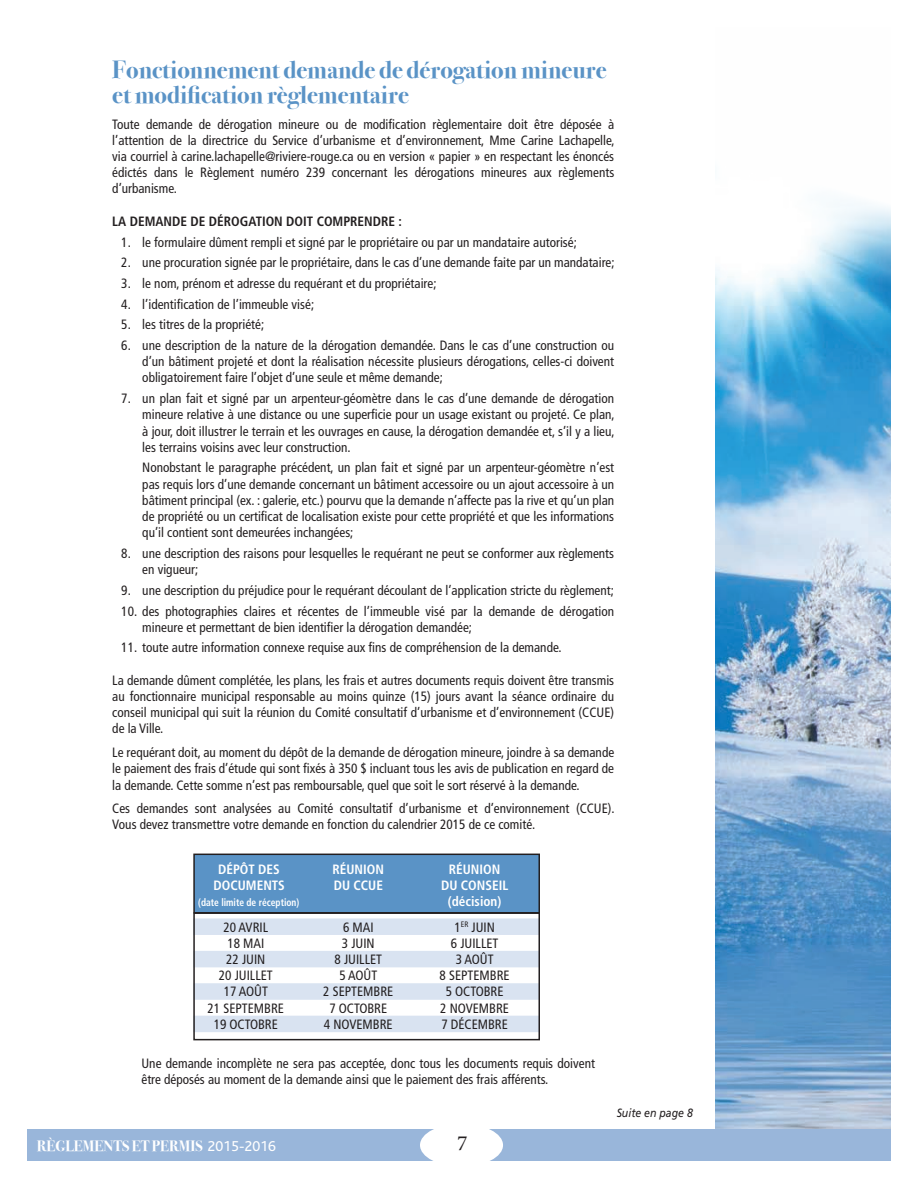
<style>
.page{position:relative;width:918px;height:1188px;background:#fff}
.page>*{position:absolute;margin:0;border:0;box-sizing:border-box;transform-origin:0 0}
.t1{font:700 24.75px/25.5px "Bodoni Svty Two OSITCTT";color:#5a93c6}
.t2{font:21.6px "Minion Pro";color:#231f20}
.t3{font:700 15px "Bodoni Svty Two OSITCTT";color:#fff}
.t4{font:condensed 13.5px/16.2px "Frutiger";color:#231f20;text-align:justify}
.t5{font:700 condensed 13.5px "Frutiger";color:#fff}
.t6{font:700 condensed 13.5px "Frutiger";color:#231f20}
.t7{font:italic 12px "Frutiger";color:#231f20;scale:.88 1}
.t8{font:700 condensed 10.5px "Frutiger";color:#fff;scale:.9 1}
.s1{font-family:"Bliss";font-weight:400}
</style>
<div class="page">
<img style="left:716px;top:202px;width:175px;height:928px">
<div style="left:27px;top:1130px;width:864px;height:31px;background:#99b6da"></div>
<div style="left:420px;top:1124px;width:83px;height:43px;background:#fff;border-radius:50%"></div>
<div style="left:194px;top:854px;width:345px;height:59px;background:#5a93c6"></div>
<div style="left:193px;top:854px;width:347px;height:60px;border:2px solid #231f20"></div>
<div style="left:193px;top:918px;width:347px;height:17px;background:#d9e3f1"></div>
<div style="left:193px;top:951px;width:347px;height:16px;background:#d9e3f1"></div>
<div style="left:193px;top:983px;width:347px;height:17px;background:#d9e3f1"></div>
<div style="left:193px;top:1016px;width:347px;height:16px;background:#d9e3f1"></div>
<div style="left:193px;top:912px;width:347px;height:128px;border:2px solid #231f20"></div>
<h1 class="t1" style="left:112px;top:57px;width:496px">Fonctionnement demande de dérogation mineure et modification règlementaire</h1>
<p class="t4" style="left:112px;top:116px;width:504px">Toute demande de dérogation mineure ou de modification règlementaire doit être déposée à l’attention de la directrice du Service d’urbanisme et d’environnement, Mme Carine Lachapelle, via courriel à carine.lachapelle@riviere-rouge.ca ou en version « papier » en respectant les énoncés édictés dans le Règlement numéro 239 concernant les dérogations mineures aux règlements d’urbanisme.</p>
<p class="t6" style="left:112px;top:213px;width:291px">LA DEMANDE DE DÉROGATION DOIT COMPRENDRE :</p>
<p class="t4" style="left:121px;top:234px;width:457px">1. le formulaire dûment rempli et signé par le propriétaire ou par un mandataire autorisé;</p>
<p class="t4" style="left:121px;top:255px;width:495px">2. une procuration signée par le propriétaire, dans le cas d’une demande faite par un mandataire;</p>
<p class="t4" style="left:121px;top:275px;width:317px">3. le nom, prénom et adresse du requérant et du propriétaire;</p>
<p class="t4" style="left:121px;top:296px;width:194px">4. l’identification de l’immeuble visé;</p>
<p class="t4" style="left:121px;top:317px;width:144px">5. les titres de la propriété;</p>
<p class="t4" style="left:142px;top:337px;width:473px;text-indent:-21px">6. une description de la nature de la dérogation demandée. Dans le cas d’une construction ou d’un bâtiment projeté et dont la réalisation nécessite plusieurs dérogations, celles-ci doivent obligatoirement faire l’objet d’une seule et même demande;</p>
<p class="t4" style="left:142px;top:390px;width:474px;text-indent:-21px">7. un plan fait et signé par un arpenteur-géomètre dans le cas d’une demande de dérogation mineure relative à une distance ou une superficie pour un usage existant ou projeté. Ce plan, à jour, doit illustrer le terrain et les ouvrages en cause, la dérogation demandée et, s’il y a lieu, les terrains voisins avec leur construction.</p>
<p class="t4" style="left:142px;top:460px;width:473px">Nonobstant le paragraphe précédent, un plan fait et signé par un arpenteur-géomètre n’est pas requis lors d’une demande concernant un bâtiment accessoire ou un ajout accessoire à un bâtiment principal (ex. : galerie, etc.) pourvu que la demande n’affecte pas la rive et qu’un plan de propriété ou un certificat de localisation existe pour cette propriété et que les informations qu’il contient sont demeurées inchangées;</p>
<p class="t4" style="left:142px;top:545px;width:473px;text-indent:-21px">8. une description des raisons pour lesquelles le requérant ne peut se conformer aux règlements en vigueur;</p>
<p class="t4" style="left:121px;top:582px;width:494px">9. une description du préjudice pour le requérant découlant de l’application stricte du règlement;</p>
<p class="t4" style="left:142px;top:603px;width:473px;text-indent:-21px">10. des photographies claires et récentes de l’immeuble visé par la demande de dérogation mineure et permettant de bien identifier la dérogation demandée;</p>
<p class="t4" style="left:121px;top:640px;width:442px">11. toute autre information connexe requise aux fins de compréhension de la demande.</p>
<p class="t4" style="left:112px;top:672px;width:503px">La demande dûment complétée, les plans, les frais et autres documents requis doivent être transmis au fonctionnaire municipal responsable au moins quinze (15) jours avant la séance ordinaire du conseil municipal qui suit la réunion du Comité consultatif d’urbanisme et d’environnement (CCUE) de la Ville.</p>
<p class="t4" style="left:112px;top:744px;width:503px">Le requérant doit, au moment du dépôt de la demande de dérogation mineure, joindre à sa demande le paiement des frais d’étude qui sont fixés à 350 $ incluant tous les avis de publication en regard de la demande. Cette somme n’est pas remboursable, quel que soit le sort réservé à la demande.</p>
<p class="t4" style="left:112px;top:801px;width:504px">Ces demandes sont analysées au Comité consultatif d’urbanisme et d’environnement (CCUE).<br>Vous devez transmettre votre demande en fonction du calendrier 2015 de ce comité.</p>
<p class="t5" style="left:218px;top:861px;width:63px">DÉPÔT DES</p>
<p class="t5" style="left:333px;top:861px;width:53px">RÉUNION</p>
<p class="t5" style="left:449px;top:861px;width:53px">RÉUNION</p>
<p class="t5" style="left:214px;top:877px;width:73px">DOCUMENTS</p>
<p class="t5" style="left:334px;top:877px;width:51px">DU CCUE</p>
<p class="t5" style="left:441px;top:877px;width:69px">DU CONSEIL</p>
<p class="t8" style="left:198px;top:896px;width:114px">(date limite de réception)</p>
<p class="t5" style="left:448px;top:894px;width:55px">(décision)</p>
<p class="t4" style="left:223px;top:919px;width:46px">20 AVRIL</p>
<p class="t4" style="left:343px;top:919px;width:32px">6 MAI</p>
<p class="t4" style="left:454px;top:919px;width:42px">1<sup>ER</sup> JUIN</p>
<p class="t4" style="left:227px;top:935px;width:38px">18 MAI</p>
<p class="t4" style="left:342px;top:935px;width:34px">3 JUIN</p>
<p class="t4" style="left:451px;top:935px;width:49px">6 JUILLET</p>
<p class="t4" style="left:226px;top:951px;width:41px">22 JUIN</p>
<p class="t4" style="left:335px;top:951px;width:49px">8 JUILLET</p>
<p class="t4" style="left:456px;top:951px;width:39px">3 AOÛT</p>
<p class="t4" style="left:219px;top:967px;width:55px">20 JUILLET</p>
<p class="t4" style="left:339px;top:967px;width:39px">5 AOÛT</p>
<p class="t4" style="left:440px;top:967px;width:72px">8 SEPTEMBRE</p>
<p class="t4" style="left:224px;top:984px;width:46px">17 AOÛT</p>
<p class="t4" style="left:323px;top:984px;width:72px">2 SEPTEMBRE</p>
<p class="t4" style="left:446px;top:984px;width:59px">5 OCTOBRE</p>
<p class="t4" style="left:208px;top:1000px;width:78px">21 SEPTEMBRE</p>
<p class="t4" style="left:329px;top:1000px;width:59px">7 OCTOBRE</p>
<p class="t4" style="left:440px;top:1000px;width:70px">2 NOVEMBRE</p>
<p class="t4" style="left:214px;top:1016px;width:66px">19 OCTOBRE</p>
<p class="t4" style="left:324px;top:1016px;width:70px">4 NOVEMBRE</p>
<p class="t4" style="left:441px;top:1016px;width:68px">7 DÉCEMBRE</p>
<p class="t4" style="left:141px;top:1055px;width:455px">Une demande incomplète ne sera pas acceptée, donc tous les documents requis doivent être déposés au moment de la demande ainsi que le paiement des frais afférents.</p>
<p class="t3" style="left:37px;top:1137px;width:240px">RÈGLEMENTS ET PERMIS <span class="s1">2015-2016</span></p>
<h2 class="t2" style="left:457px;top:1128px;width:12px">7</h2>
<p class="t7" style="left:617px;top:1106px;width:88px">Suite en page 8</p>
</div>
